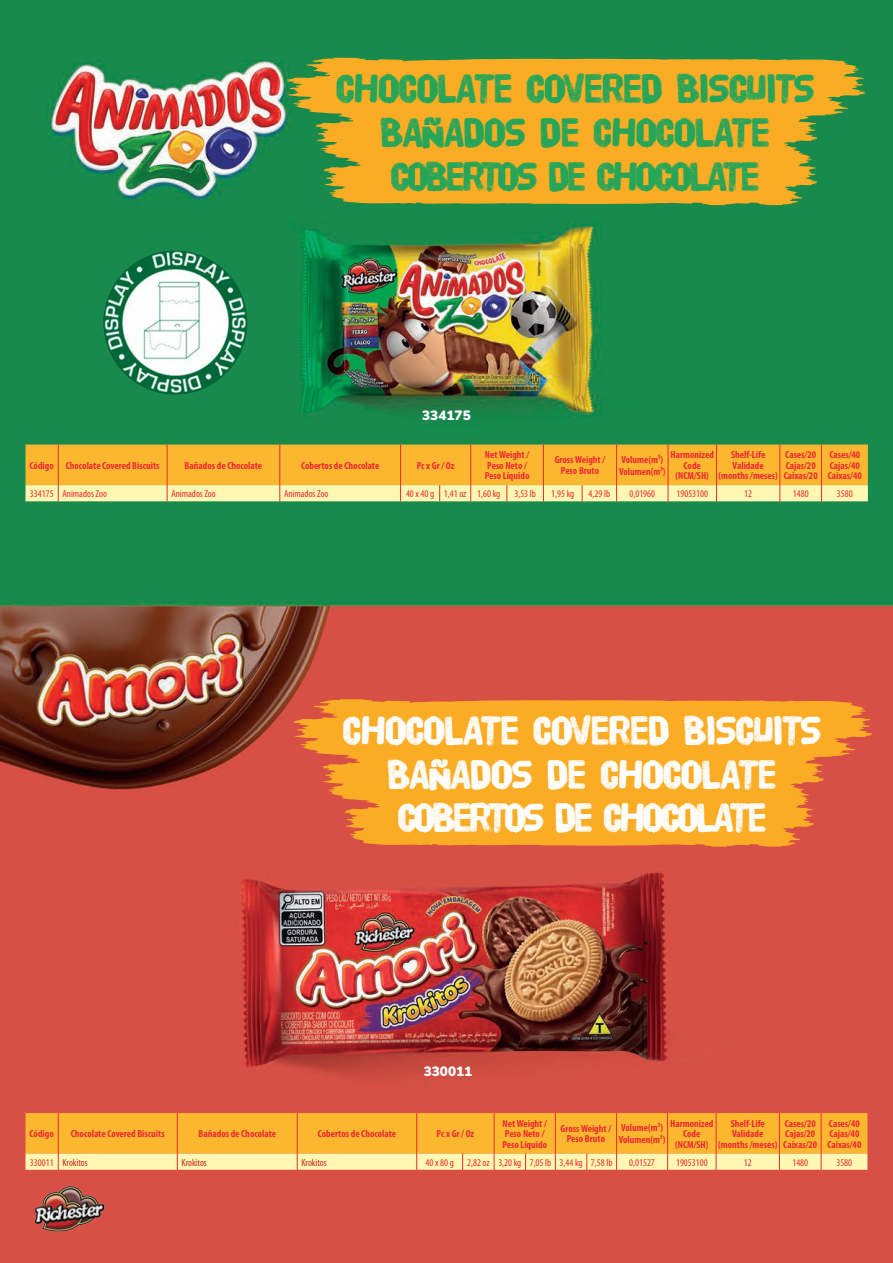
<style>
.page{position:relative;width:893px;height:1263px;background:#fff}
.page>*{position:absolute;margin:0;border:0;box-sizing:border-box;transform-origin:0 0}
.t1{font:42px/43.7px "HVD Poster";letter-spacing:-.05em;color:#24a559;text-align:center}
.t2{font:42px/43.7px "HVD Poster";letter-spacing:-.05em;color:#fff;text-align:center}
.t3{font:900 13.5px "Nunito";color:#fff}
.h1_tabela{font:700 condensed 10.2px/10.5px "Myriad Pro";color:#ed2a31;text-align:center}
.corpo_tabela{font:condensed 10.2px "Myriad Pro";color:#ed2a31}
.DESCRIÇÃO{font:condensed 10.2px "Myriad Pro";color:#ed2a31}
.DESCRIÇÃO-2{font:condensed 10.2px "Myriad Pro";color:#d1232a}
.corpo_tabela_E{font:condensed 10.2px "Myriad Pro";color:#ed2a31}
</style>
<div class="page">
<img style="left:0;top:0;width:893px;height:1263px">
<svg style="left:287px;top:58px;width:578px;height:147px;background:#d7a62b"></svg>
<svg style="left:294px;top:699px;width:578px;height:148px;background:#f49b2a"></svg>
<img style="left:29px;top:1184px;width:81px;height:51px">
<img style="left:103px;top:250px;width:144px;height:145px;border-radius:72px">
<svg style="left:26px;top:445px;width:842px;height:56px;background:#fcc654"></svg>
<svg style="left:26px;top:1113px;width:841px;height:57px;background:#fcc655"></svg>
<p class="t1" style="left:335px;top:68px;width:481px">CHOCOLATE COVERED BISCUITS<br>BAÑADOS DE CHOCOLATE<br>COBERTOS DE CHOCOLATE</p>
<p class="t3" style="left:422px;top:405px;width:50px">334175</p>
<p class="h1_tabela" style="left:30px;top:460px;width:26px">Código</p>
<p class="h1_tabela" style="left:66px;top:460px;width:95px">Chocolate Covered Biscuits</p>
<p class="h1_tabela" style="left:185px;top:460px;width:79px">Bañados de Chocolate</p>
<p class="h1_tabela" style="left:301px;top:460px;width:80px">Cobertos de Chocolate</p>
<p class="h1_tabela" style="left:417px;top:460px;width:39px">Pc x Gr / Oz</p>
<p class="h1_tabela" style="left:485px;top:449px;width:46px">Net Weight /</p>
<p class="h1_tabela" style="left:487px;top:460px;width:41px">Peso Neto /</p>
<p class="h1_tabela" style="left:485px;top:470px;width:46px">Peso Líquido</p>
<p class="h1_tabela" style="left:555px;top:455px;width:52px">Gross Weight /<br>Peso Bruto</p>
<p class="h1_tabela" style="left:619px;top:453px;width:48px;line-height:12px;text-align:left">Volume(m³)<br>Volumen(m³)</p>
<p class="h1_tabela" style="left:671px;top:449px;width:45px">Harmonized<br>Code (NCM/SH)</p>
<p class="h1_tabela" style="left:731px;top:449px;width:36px;text-align:left">Shelf-Life<br>Validade</p>
<p class="h1_tabela" style="left:785px;top:449px;width:32px">Cases/20</p>
<p class="h1_tabela" style="left:786px;top:460px;width:31px">Cajas/20</p>
<p class="h1_tabela" style="left:784px;top:470px;width:35px">Caixas/20</p>
<p class="h1_tabela" style="left:719px;top:470px;width:61px">(months /meses)</p>
<p class="h1_tabela" style="left:829px;top:449px;width:32px">Cases/40</p>
<p class="h1_tabela" style="left:830px;top:460px;width:31px">Cajas/40</p>
<p class="h1_tabela" style="left:828px;top:470px;width:35px">Caixas/40</p>
<p class="corpo_tabela_E" style="left:30px;top:487px;width:25px">334175</p>
<p class="DESCRIÇÃO" style="left:63px;top:487px;width:46px">Animados Zoo</p>
<p class="DESCRIÇÃO" style="left:171px;top:487px;width:46px">Animados Zoo</p>
<p class="DESCRIÇÃO" style="left:284px;top:487px;width:46px">Animados Zoo</p>
<p class="corpo_tabela" style="left:406px;top:487px;width:30px">40 x 40 g</p>
<p class="corpo_tabela" style="left:444px;top:487px;width:24px">1,41 oz</p>
<p class="corpo_tabela" style="left:477px;top:487px;width:24px">1,60 kg</p>
<p class="corpo_tabela" style="left:514px;top:487px;width:23px">3,53 lb</p>
<p class="corpo_tabela" style="left:551px;top:487px;width:24px">1,95 kg</p>
<p class="corpo_tabela" style="left:589px;top:487px;width:23px">4,29 lb</p>
<p class="corpo_tabela" style="left:629px;top:487px;width:27px">0,01960</p>
<p class="corpo_tabela" style="left:676px;top:487px;width:33px">19053100</p>
<p class="corpo_tabela" style="left:744px;top:487px;width:9px">12</p>
<p class="corpo_tabela" style="left:793px;top:487px;width:17px">1480</p>
<p class="corpo_tabela" style="left:837px;top:487px;width:17px">3580</p>
<p class="t2" style="left:342px;top:709px;width:481px">CHOCOLATE COVERED BISCUITS<br>BAÑADOS DE CHOCOLATE<br>COBERTOS DE CHOCOLATE</p>
<p class="t3" style="left:424px;top:1062px;width:50px">330011</p>
<p class="h1_tabela" style="left:30px;top:1128px;width:26px">Código</p>
<p class="h1_tabela" style="left:71px;top:1128px;width:95px">Chocolate Covered Biscuits</p>
<p class="h1_tabela" style="left:198px;top:1128px;width:79px">Bañados de Chocolate</p>
<p class="h1_tabela" style="left:318px;top:1128px;width:80px">Cobertos de Chocolate</p>
<p class="h1_tabela" style="left:437px;top:1128px;width:39px">Pc x Gr / Oz</p>
<p class="h1_tabela" style="left:502px;top:1118px;width:46px">Net Weight /</p>
<p class="h1_tabela" style="left:505px;top:1128px;width:41px">Peso Neto /</p>
<p class="h1_tabela" style="left:502px;top:1139px;width:46px">Peso Líquido</p>
<p class="h1_tabela" style="left:561px;top:1123px;width:52px">Gross Weight /<br>Peso Bruto</p>
<p class="h1_tabela" style="left:619px;top:1121px;width:48px;line-height:12px;text-align:left">Volume(m³)<br>Volumen(m³)</p>
<p class="h1_tabela" style="left:670px;top:1118px;width:45px">Harmonized<br>Code (NCM/SH)</p>
<p class="h1_tabela" style="left:731px;top:1118px;width:36px;text-align:left">Shelf-Life<br>Validade</p>
<p class="h1_tabela" style="left:785px;top:1118px;width:32px">Cases/20</p>
<p class="h1_tabela" style="left:785px;top:1128px;width:31px">Cajas/20</p>
<p class="h1_tabela" style="left:783px;top:1139px;width:35px">Caixas/20</p>
<p class="h1_tabela" style="left:718px;top:1139px;width:61px">(months /meses)</p>
<p class="h1_tabela" style="left:829px;top:1118px;width:32px">Cases/40</p>
<p class="h1_tabela" style="left:829px;top:1128px;width:31px">Cajas/40</p>
<p class="h1_tabela" style="left:827px;top:1139px;width:35px">Caixas/40</p>
<p class="corpo_tabela_E" style="left:30px;top:1156px;width:25px">330011</p>
<p class="DESCRIÇÃO-2" style="left:62px;top:1156px;width:27px">Krokitos</p>
<p class="DESCRIÇÃO-2" style="left:182px;top:1156px;width:27px">Krokitos</p>
<p class="DESCRIÇÃO-2" style="left:301px;top:1156px;width:27px">Krokitos</p>
<p class="corpo_tabela" style="left:426px;top:1156px;width:30px">40 x 80 g</p>
<p class="corpo_tabela" style="left:467px;top:1156px;width:24px">2,82 oz</p>
<p class="corpo_tabela" style="left:498px;top:1156px;width:24px">3,20 kg</p>
<p class="corpo_tabela" style="left:530px;top:1156px;width:23px">7,05 lb</p>
<p class="corpo_tabela" style="left:560px;top:1156px;width:24px">3,44 kg</p>
<p class="corpo_tabela" style="left:591px;top:1156px;width:23px">7,58 lb</p>
<p class="corpo_tabela" style="left:629px;top:1156px;width:27px">0,01527</p>
<p class="corpo_tabela" style="left:676px;top:1156px;width:33px">19053100</p>
<p class="corpo_tabela" style="left:744px;top:1156px;width:9px">12</p>
<p class="corpo_tabela" style="left:792px;top:1156px;width:17px">1480</p>
<p class="corpo_tabela" style="left:836px;top:1156px;width:17px">3580</p>
</div>
